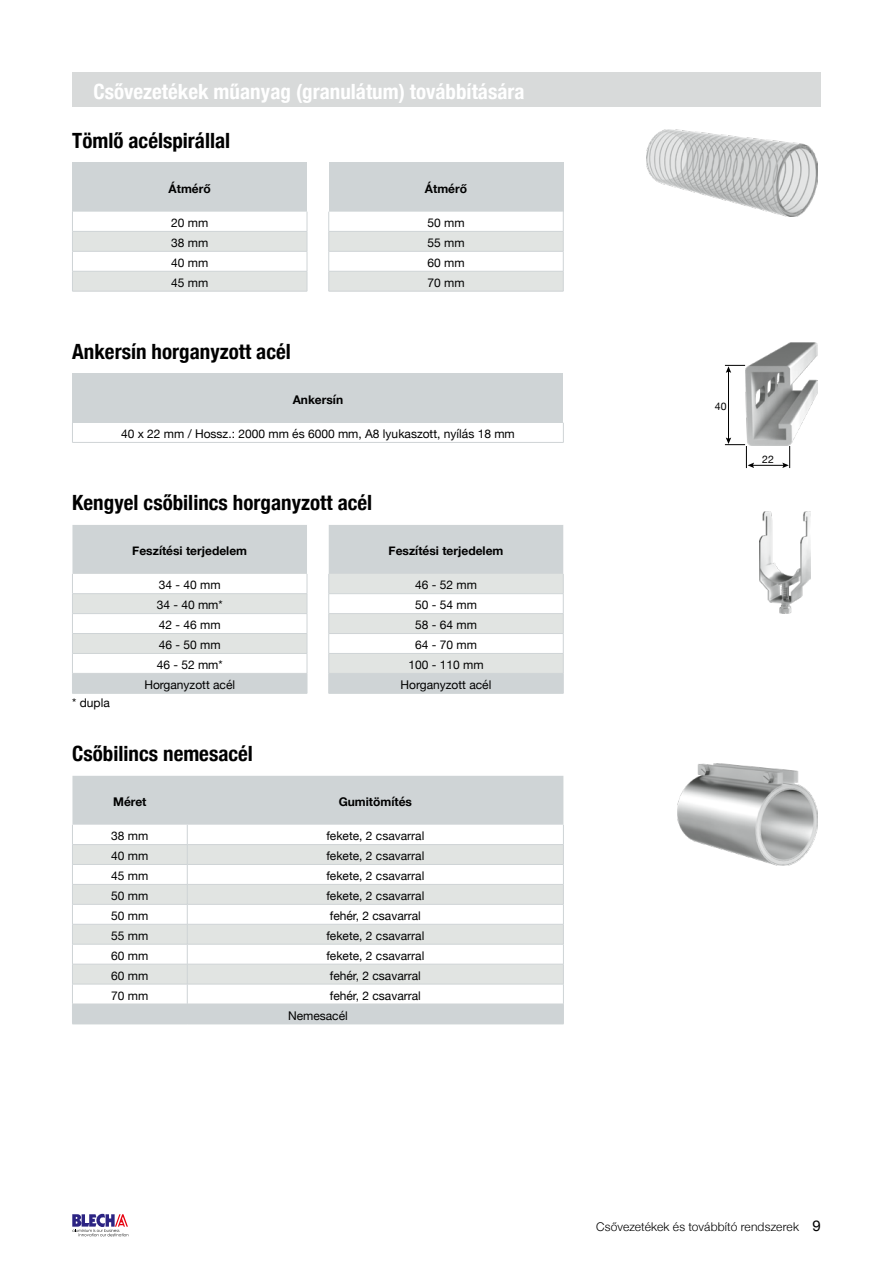
<style>
.page{position:relative;width:893px;height:1263px;background:#fff}
.page>*{position:absolute;margin:0;border:0;box-sizing:border-box;transform-origin:0 0}
.t1{font:700 condensed 21px "Helvetica Neue";color:#000}
.t2{font:700 condensed 21px "Helvetica Neue";color:#fff}
.t3{font:12px/20px "Helvetica Neue";color:#000;text-align:justify}
.t4{font:700 12px "Helvetica Neue";color:#000}
.t5{font:300 12px "Helvetica Neue";letter-spacing:.01em;color:#000}
.t6{font:10.5px "Helvetica Neue";color:#000}
.s1{font-weight:400;font-size:15px}
</style>
<div class="page">
<svg style="left:72px;top:1214px;width:56px;height:22px"></svg>
<div style="left:72px;top:72px;width:748px;height:34px;background:#d8dada"></div>
<div style="left:72px;top:163px;width:235px;height:49px;background:#cfd4d6"></div>
<svg style="left:72px;top:212px;width:236px;height:79px"></svg>
<hr style="left:72px;top:291px;width:235px;height:1px;background:#cfd4d6">
<div style="left:329px;top:163px;width:234px;height:49px;background:#cfd4d6"></div>
<svg style="left:328px;top:212px;width:236px;height:79px"></svg>
<hr style="left:329px;top:291px;width:234px;height:1px;background:#cfd4d6">
<div style="left:72px;top:374px;width:491px;height:49px;background:#cfd4d6"></div>
<svg style="left:72px;top:423px;width:1px;height:19px"></svg>
<svg style="left:563px;top:423px;width:1px;height:19px"></svg>
<hr style="left:72px;top:442px;width:492px;height:1px;background:#cfd4d6">
<svg style="left:72px;top:525px;width:236px;height:168px"></svg>
<hr style="left:72px;top:693px;width:235px;height:1px;background:#cfd4d6">
<svg style="left:328px;top:525px;width:236px;height:168px"></svg>
<hr style="left:329px;top:693px;width:234px;height:1px;background:#cfd4d6">
<div style="left:72px;top:776px;width:491px;height:248px;background:#cfd4d6"></div>
<svg style="left:73px;top:825px;width:490px;height:179px"></svg>
<svg style="left:73px;top:845px;width:490px;height:139px;fill:#e1e4e2"></svg>
<hr style="left:72px;top:844px;width:115px;height:1px;background:#cfd4d6">
<hr style="left:187px;top:844px;width:377px;height:1px;background:#cfd4d6">
<hr style="left:72px;top:864px;width:115px;height:1px;background:#cfd4d6">
<hr style="left:187px;top:864px;width:377px;height:1px;background:#cfd4d6">
<hr style="left:72px;top:884px;width:115px;height:1px;background:#cfd4d6">
<hr style="left:187px;top:884px;width:377px;height:1px;background:#cfd4d6">
<hr style="left:72px;top:904px;width:115px;height:1px;background:#cfd4d6">
<hr style="left:187px;top:904px;width:377px;height:1px;background:#cfd4d6">
<hr style="left:72px;top:924px;width:115px;height:1px;background:#cfd4d6">
<hr style="left:187px;top:924px;width:377px;height:1px;background:#cfd4d6">
<hr style="left:72px;top:944px;width:115px;height:1px;background:#cfd4d6">
<hr style="left:187px;top:944px;width:377px;height:1px;background:#cfd4d6">
<hr style="left:72px;top:964px;width:115px;height:1px;background:#cfd4d6">
<hr style="left:187px;top:964px;width:377px;height:1px;background:#cfd4d6">
<svg style="left:187px;top:825px;width:1px;height:179px"></svg>
<hr style="left:72px;top:1004px;width:115px;height:1px;background:#cfd4d6">
<hr style="left:187px;top:1004px;width:377px;height:1px;background:#cfd4d6">
<hr style="left:72px;top:1024px;width:115px;height:1px;background:#cfd4d6">
<hr style="left:187px;top:1024px;width:377px;height:1px;background:#cfd4d6">
<hr style="left:72px;top:984px;width:115px;height:1px;background:#cfd4d6">
<svg style="left:72px;top:825px;width:1px;height:199px"></svg>
<hr style="left:187px;top:984px;width:377px;height:1px;background:#cfd4d6">
<svg style="left:563px;top:825px;width:1px;height:199px"></svg>
<img style="left:646px;top:129px;width:172px;height:87px">
<img style="left:760px;top:511px;width:50px;height:102px">
<img style="left:678px;top:763px;width:140px;height:102px">
<img style="left:745px;top:342px;width:73px;height:103px">
<hr style="left:752px;top:465px;width:34px;height:1px;background:#000">
<svg style="left:782px;top:446px;width:8px;height:22px"></svg>
<hr style="left:728px;top:370px;width:1px;height:71px;background:#000">
<svg style="left:725px;top:365px;width:20px;height:8px"></svg>
<svg style="left:725px;top:437px;width:29px;height:31px"></svg>
<h1 class="t2" style="left:94px;top:74px;width:432px">Csővezetékek műanyag (granulátum) továbbítására</h1>
<h1 class="t1" style="left:72px;top:123px;width:160px">Tömlő acélspirállal</h1>
<p class="t4" style="left:169px;top:179px;width:44px">Átmérő</p>
<p class="t3" style="left:171px;top:214px;width:39px">20 mm 38 mm 40 mm 45 mm</p>
<p class="t4" style="left:425px;top:179px;width:44px">Átmérő</p>
<p class="t3" style="left:427px;top:214px;width:39px">50 mm 55 mm 60 mm 70 mm</p>
<h1 class="t1" style="left:72px;top:334px;width:220px">Ankersín horganyzott acél</h1>
<p class="t4" style="left:293px;top:390px;width:52px">Ankersín</p>
<p class="t3" style="left:121px;top:425px;width:395px">40 x 22 mm / Hossz.: 2000 mm és 6000 mm, A8 lyukaszott, nyílás 18 mm</p>
<h1 class="t1" style="left:72px;top:485px;width:301px">Kengyel csőbilincs horganyzott acél</h1>
<p class="t4" style="left:132px;top:542px;width:116px">Feszítési terjedelem</p>
<p class="t3" style="left:144px;top:576px;width:92px;text-align:center">34 - 40 mm<br>34 - 40 mm*<br>42 - 46 mm<br>46 - 50 mm<br>46 - 52 mm*<br>Horganyzott acél</p>
<p class="t3" style="left:72px;top:693px;width:39px">* dupla</p>
<p class="t4" style="left:389px;top:542px;width:116px">Feszítési terjedelem</p>
<p class="t3" style="left:401px;top:576px;width:92px;text-align:center">46 - 52 mm<br>50 - 54 mm<br>58 - 64 mm<br>64 - 70 mm<br>100 - 110 mm<br>Horganyzott acél</p>
<h1 class="t1" style="left:72px;top:736px;width:182px">Csőbilincs nemesacél</h1>
<p class="t4" style="left:113px;top:792px;width:35px">Méret</p>
<p class="t4" style="left:339px;top:792px;width:75px">Gumitömítés</p>
<p class="t3" style="left:111px;top:827px;width:39px">38 mm</p>
<p class="t3" style="left:326px;top:827px;width:100px">fekete, 2 csavarral</p>
<p class="t3" style="left:111px;top:847px;width:39px">40 mm</p>
<p class="t3" style="left:326px;top:847px;width:100px">fekete, 2 csavarral</p>
<p class="t3" style="left:111px;top:867px;width:39px">45 mm</p>
<p class="t3" style="left:326px;top:867px;width:100px">fekete, 2 csavarral</p>
<p class="t3" style="left:111px;top:886px;width:39px">50 mm</p>
<p class="t3" style="left:326px;top:886px;width:100px">fekete, 2 csavarral</p>
<p class="t3" style="left:111px;top:906px;width:39px">50 mm</p>
<p class="t3" style="left:330px;top:906px;width:93px">fehér, 2 csavarral</p>
<p class="t3" style="left:111px;top:926px;width:39px">55 mm</p>
<p class="t3" style="left:326px;top:926px;width:100px">fekete, 2 csavarral</p>
<p class="t3" style="left:111px;top:946px;width:39px">60 mm</p>
<p class="t3" style="left:326px;top:946px;width:100px">fekete, 2 csavarral</p>
<p class="t3" style="left:111px;top:966px;width:39px">60 mm</p>
<p class="t3" style="left:330px;top:966px;width:93px">fehér, 2 csavarral</p>
<p class="t3" style="left:111px;top:986px;width:39px">70 mm</p>
<p class="t3" style="left:288px;top:986px;width:134px;text-indent:42px">fehér, 2 csavarral<br>Nemesacél</p>
<p class="t6" style="left:715px;top:399px;width:13px">40</p>
<p class="t6" style="left:762px;top:451px;width:13px">22</p>
<p class="t5" style="left:596px;top:1216px;width:226px">Csővezetékek és továbbító rendszerek <span class="s1">9</span></p>
</div>
